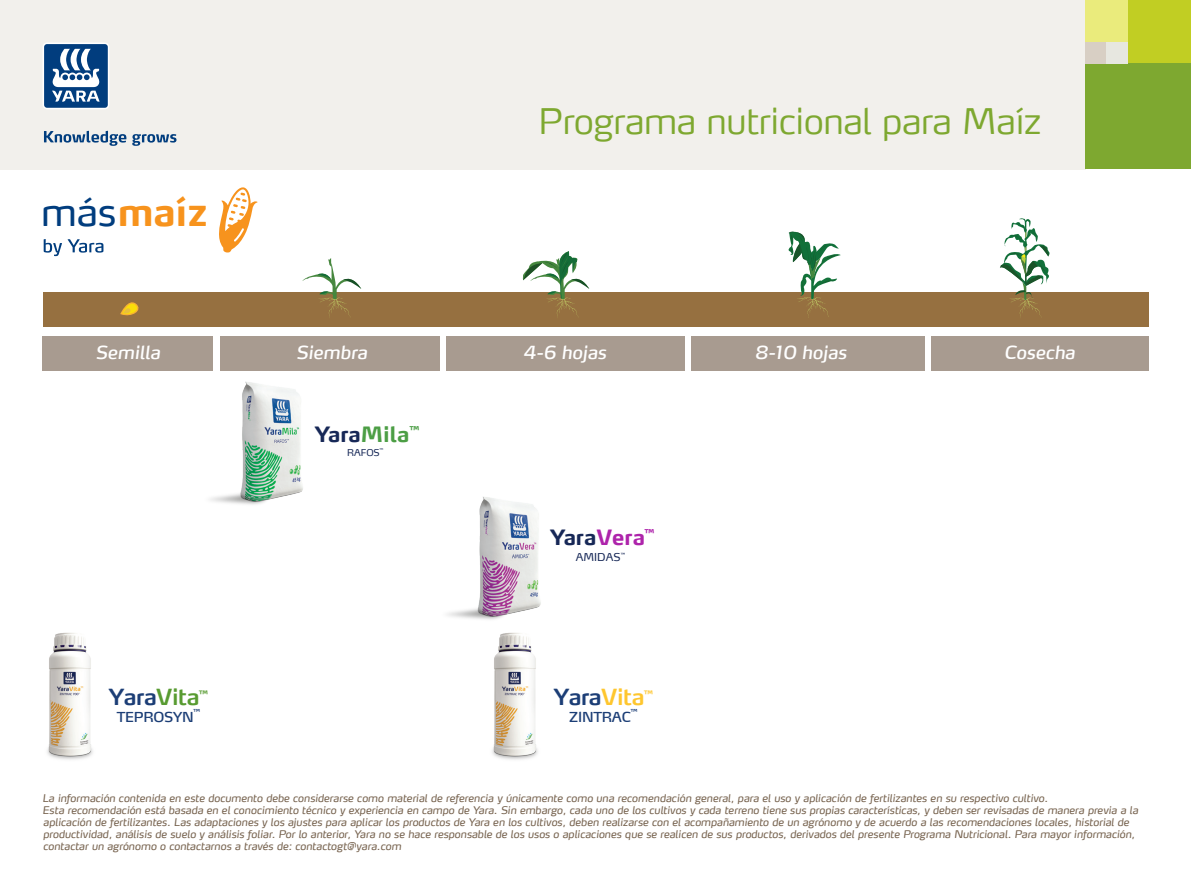
<style>
.page{position:relative;width:1191px;height:893px;background:#fff}
.page>*{position:absolute;margin:0;border:0;box-sizing:border-box;transform-origin:0 0}
.t1{font:700 37.95px "Yara Max LF";color:#f7931d}
.t2{font:300 35.25px "Yara Max LF";letter-spacing:-.005em;color:#7ea830}
.t3{font:600 22.2px "Yara Max LF";letter-spacing:-.02em;color:#1c3e76}
.t4{font:700 21px "Yara Max LF";color:#172857}
.t5{font:italic 18px "Yara Max LF";color:#fff}
.t6{font:13.8px "Yara Max LF";letter-spacing:-.02em;color:#1c3e76}
.t7{font:10.8px "Yara Max LF";color:#172857}
.t8{font:italic 10.5px/12px "Yara Max LF";color:#76624e}
.t9{font:9.3px "Yara Max LF";color:#172857}
.t10{font:700 9.3px "Yara Max LF";color:#4c9e45}
.t11{font:700 9.3px "Yara Max LF";color:#ae24ab}
.t12{font:600 8.85px "Yara Max LF";color:#589b31}
.t13{font:600 8.85px "Yara Max LF";color:#fec62e}
.t14{font:6.9px "Yara Max LF";color:#1c3e76}
.t15{font:4.35px "Yara Max LF";color:#172857}
.t16{font:3.75px "Yara Max LF";color:#172857}
.s1{font-weight:400;color:#013d7e}
.s2{color:#4c9e45}
.s3{color:#589b31}
.s4{color:#ae24ab}
.s5{color:#fec62e}
</style>
<div class="page">
<div style="left:0;top:0;width:1085px;height:169px;background:#f2f0ec"></div>
<div style="left:1127px;top:0;width:64px;height:64px;background:#c1ce23"></div>
<div style="left:1085px;top:63px;width:106px;height:106px;background:#7ea830"></div>
<div style="left:1085px;top:0;width:42px;height:42px;background:#eaeb7c"></div>
<div style="left:1085px;top:42px;width:21px;height:21px;background:#d8cfc4"></div>
<div style="left:1106px;top:42px;width:21px;height:21px;background:#e7e7e0"></div>
<svg style="left:44px;top:131px;width:132px;height:15px"></svg>
<svg style="left:43px;top:43px;width:66px;height:66px;background:#567ea9"></svg>
<div style="left:220px;top:336px;width:220px;height:35px;background:#a89b90"></div>
<div style="left:446px;top:336px;width:239px;height:35px;background:#a89b90"></div>
<div style="left:43px;top:336px;width:170px;height:35px;background:#a89b90"></div>
<div style="left:691px;top:336px;width:233px;height:35px;background:#a89b90"></div>
<div style="left:931px;top:336px;width:217px;height:35px;background:#a89b90"></div>
<div style="left:43px;top:292px;width:1105px;height:35px;background:#967040"></div>
<svg style="left:120px;top:302px;width:19px;height:14px"></svg>
<svg style="left:523px;top:251px;width:66px;height:66px"></svg>
<svg style="left:302px;top:258px;width:59px;height:59px"></svg>
<svg style="left:788px;top:231px;width:52px;height:87px"></svg>
<svg style="left:1000px;top:218px;width:50px;height:99px"></svg>
<img style="left:210px;top:381px;width:93px;height:124px">
<img style="left:447px;top:496px;width:94px;height:137px">
<img style="left:47px;top:633px;width:46px;height:127px">
<img style="left:492px;top:633px;width:46px;height:127px">
<svg style="left:44px;top:239px;width:18px;height:17px"></svg>
<svg style="left:68px;top:239px;width:35px;height:14px"></svg>
<svg style="left:219px;top:187px;width:38px;height:65px"></svg>
<h1 class="t1" style="left:41px;top:189px;width:168px"><span class="s1">más</span>maíz</h1>
<h2 class="t2" style="left:538px;top:100px;width:504px">Programa nutricional para Maíz</h2>
<h3 class="t5" style="left:95px;top:342px;width:67px">Semilla</h3>
<h3 class="t5" style="left:296px;top:342px;width:73px">Siembra</h3>
<h3 class="t5" style="left:523px;top:342px;width:85px">4-6 hojas</h3>
<h3 class="t5" style="left:755px;top:342px;width:93px">8-10 hojas</h3>
<h3 class="t5" style="left:1004px;top:342px;width:72px">Cosecha</h3>
<h3 class="t4" style="left:315px;top:421px;width:96px">Yara<span class="s2">Mila</span></h3>
<p class="t10" style="left:409px;top:424px;width:11px">™</p>
<h3 class="t3" style="left:109px;top:683px;width:92px">Yara<span class="s3">Vita</span></h3>
<p class="t12" style="left:199px;top:688px;width:11px">™</p>
<h3 class="t6" style="left:117px;top:708px;width:78px">TEPROSYN</h3>
<p class="t14" style="left:193px;top:707px;width:9px">™</p>
<p class="t9" style="left:347px;top:446px;width:34px">RAFOS</p>
<p class="t16" style="left:379px;top:448px;width:5px">™</p>
<h3 class="t4" style="left:550px;top:524px;width:96px">Yara<span class="s4">Vera</span></h3>
<p class="t11" style="left:644px;top:527px;width:11px">™</p>
<p class="t7" style="left:576px;top:550px;width:46px">AMIDAS</p>
<p class="t15" style="left:621px;top:552px;width:6px">™</p>
<h3 class="t3" style="left:554px;top:683px;width:92px">Yara<span class="s5">Vita</span></h3>
<p class="t13" style="left:644px;top:688px;width:11px">™</p>
<h3 class="t6" style="left:569px;top:708px;width:63px">ZINTRAC</h3>
<p class="t14" style="left:630px;top:707px;width:9px">™</p>
<p class="t8" style="left:43px;top:791px;width:1097px">La información contenida en este documento debe considerarse como material de referencia y únicamente como una recomendación general, para el uso y aplicación de fertilizantes en su respectivo cultivo.<br>Esta recomendación está basada en el conocimiento técnico y experiencia en campo de Yara. Sin embargo, cada uno de los cultivos y cada terreno tiene sus propias características, y deben ser revisadas de manera previa a la aplicación de fertilizantes. Las adaptaciones y los ajustes para aplicar los productos de Yara en los cultivos, deben realizarse con el acompañamiento de un agrónomo y de acuerdo a las recomendaciones locales, historial de productividad, análisis de suelo y análisis foliar. Por lo anterior, Yara no se hace responsable de los usos o aplicaciones que se realicen de sus productos, derivados del presente Programa Nutricional. Para mayor información, contactar un agrónomo o contactarnos a través de: contactogt@yara.com</p>
</div>
